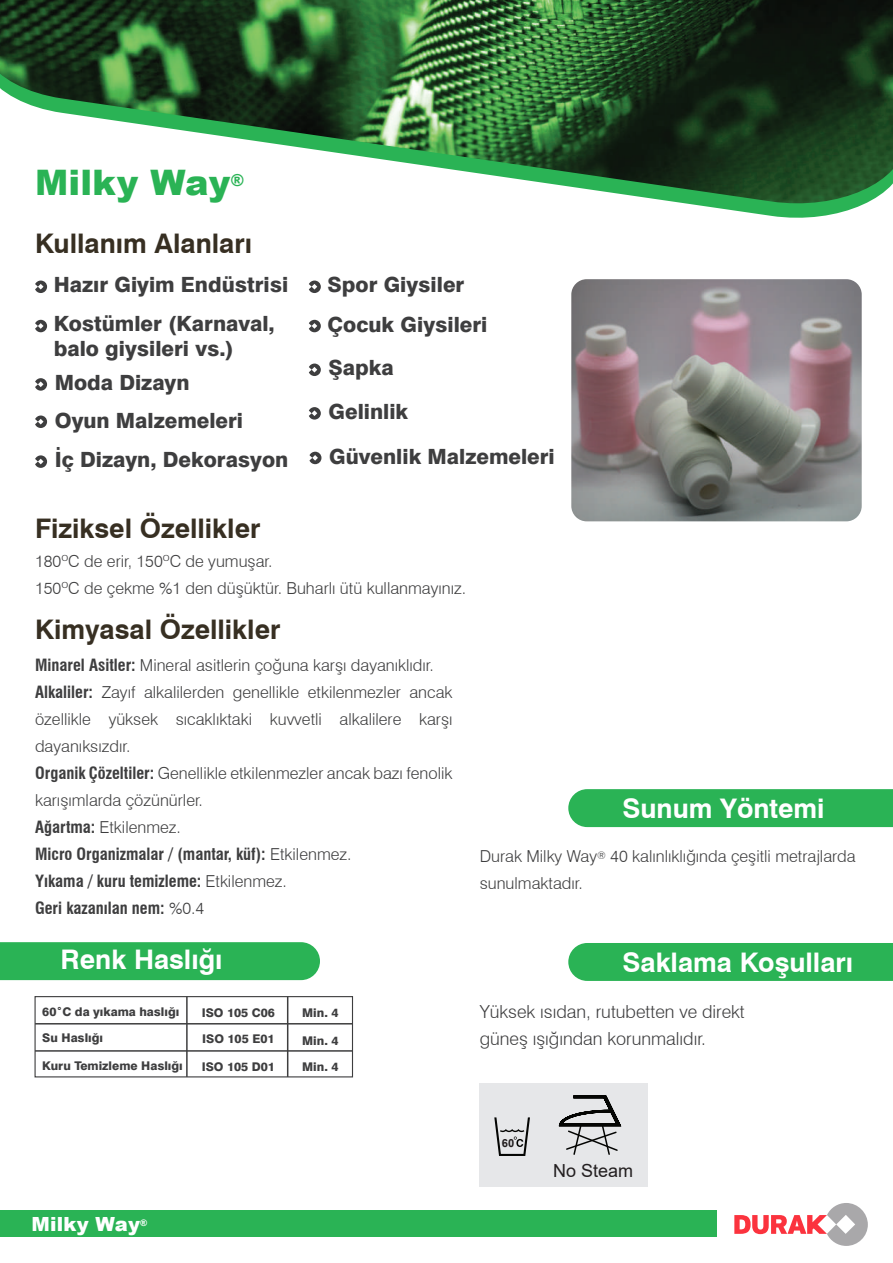
<style>
.page{position:relative;width:893px;height:1263px;background:#fff}
.page>*{position:absolute;margin:0;border:0;box-sizing:border-box;transform-origin:0 0}
.t1{font:900 35.1px "Arial";letter-spacing:.005em;color:#2ab355}
.t2{font:700 27px "Swiss 721 BT";color:#372f22}
.t3{font:700 27px "Swiss 721 BT";color:#fff}
.t4{font:800 21px/44.2px "Swiss 721 BT";color:#3e3e3f}
.t5{font:900 19.5px "Arial";letter-spacing:.005em;color:#fff}
.t6{font:300 18px/27px "Swiss 721 BT";color:#3e3e3f}
.t7{font:18px "Arial";color:#231f20}
.t8{font:300 16.5px/27px "Swiss 721 BT";color:#3e3e3f}
.t9{font:800 12px/26.1px "Swiss 721 BT";color:#3e3e3f}
.t10{font:700 11.25px "Arial";color:#231f20}
.s1{font-weight:700;font-stretch:condensed}
</style>
<div class="page">
<img style="left:0;top:0;width:893px;height:59px">
<svg style="left:0;top:59px;width:893px;height:14px;background:#274f28"></svg>
<svg style="left:0;top:73px;width:893px;height:145px"></svg>
<div style="left:0;top:942px;width:320px;height:38px;background:#2ab355"></div>
<div style="left:568px;top:789px;width:325px;height:38px;background:#2ab355"></div>
<div style="left:568px;top:943px;width:325px;height:38px;background:#2ab355"></div>
<svg style="left:35px;top:378px;width:12px;height:13px"></svg>
<svg style="left:35px;top:320px;width:12px;height:12px"></svg>
<svg style="left:35px;top:281px;width:12px;height:12px"></svg>
<svg style="left:35px;top:415px;width:12px;height:13px"></svg>
<svg style="left:35px;top:455px;width:12px;height:13px"></svg>
<svg style="left:309px;top:364px;width:12px;height:12px"></svg>
<svg style="left:309px;top:320px;width:12px;height:12px"></svg>
<svg style="left:309px;top:281px;width:12px;height:12px"></svg>
<svg style="left:309px;top:407px;width:12px;height:13px"></svg>
<svg style="left:309px;top:452px;width:12px;height:12px"></svg>
<div style="left:0;top:1210px;width:716px;height:26px;background:#2ab355"></div>
<hr style="left:186px;top:996px;width:2px;height:81px;background:#3e3e3f">
<hr style="left:287px;top:996px;width:1px;height:81px;background:#3e3e3f">
<hr style="left:35px;top:1023px;width:317px;height:1px;background:#3e3e3f">
<hr style="left:35px;top:1050px;width:317px;height:2px;background:#3e3e3f">
<div style="left:35px;top:996px;width:318px;height:81px;border:1px solid #3e3e3f"></div>
<img style="left:571px;top:279px;width:291px;height:242px">
<div style="left:480px;top:1083px;width:168px;height:104px;background:#e6e7e9"></div>
<svg style="left:494px;top:1117px;width:36px;height:39px"></svg>
<svg style="left:559px;top:1095px;width:62px;height:60px"></svg>
<svg style="left:734px;top:1203px;width:134px;height:43px"></svg>
<h1 class="t1" style="left:35px;top:157px;width:210px">Milky Way<sup>®</sup></h1>
<h2 class="t2" style="left:35px;top:227px;width:219px">Kullanım Alanları</h2>
<p class="t4" style="left:54px;top:265px;width:236px;line-height:38.7px">Hazır Giyim Endüstrisi<br>Kostümler (Karnaval,</p>
<p class="t4" style="left:54px;top:332px;width:182px;line-height:33.8px">balo giysileri vs.)<br>Moda Dizayn</p>
<p class="t4" style="left:55px;top:400px;width:235px;line-height:39.9px">Oyun Malzemeleri<br>İç Dizayn, Dekorasyon</p>
<h2 class="t2" style="left:35px;top:512px;width:227px">Fiziksel Özellikler</h2>
<p class="t4" style="left:328px;top:264px;width:161px;line-height:40.2px">Spor Giysiler<br>Çocuk Giysileri</p>
<p class="t4" style="left:329px;top:345px;width:228px">Şapka<br>Gelinlik<br>Güvenlik Malzemeleri</p>
<p class="t8" style="left:35px;top:548px;width:433px">180ºC de erir, 150ºC de yumuşar.<br>150ºC de çekme %1 den düşüktür. Buharlı ütü kullanmayınız.</p>
<h2 class="t2" style="left:35px;top:613px;width:247px">Kimyasal Özellikler</h2>
<p class="t8" style="left:35px;top:652px;width:419px"><span class="s1">Minarel Asitler:</span> Mineral asitlerin çoğuna karşı dayanıklıdır.<br><span class="s1">Alkaliler:</span> Zayıf alkalilerden genellikle etkilenmezler ancak özellikle yüksek sıcaklıktaki kuvvetli alkalilere karşı dayanıksızdır.<br><span class="s1">Organik Çözeltiler:</span> Genellikle etkilenmezler ancak bazı fenolik karışımlarda çözünürler.<br><span class="s1">Ağartma:</span> Etkilenmez.<br><span class="s1">Micro Organizmalar / (mantar, küf):</span> Etkilenmez.<br><span class="s1">Yıkama / kuru temizleme:</span> Etkilenmez.<br><span class="s1">Geri kazanılan nem:</span> %0.4</p>
<h2 class="t3" style="left:61px;top:943px;width:163px">Renk Haslığı</h2>
<p class="t9" style="left:42px;top:998px;width:139px">60˚C da yıkama haslığı<br>Su Haslığı</p>
<p class="t9" style="left:42px;top:1052px;width:142px">Kuru Temizleme Haslığı</p>
<p class="t9" style="left:202px;top:999px;width:75px">ISO 105 C06</p>
<p class="t9" style="left:302px;top:999px;width:38px">Min. 4</p>
<p class="t9" style="left:302px;top:1027px;width:38px">Min. 4</p>
<p class="t9" style="left:302px;top:1054px;width:38px">Min. 4</p>
<p class="t9" style="left:202px;top:1026px;width:74px">ISO 105 E01</p>
<p class="t9" style="left:202px;top:1054px;width:75px">ISO 105 D01</p>
<p class="t5" style="left:32px;top:1209px;width:117px">Milky Way<sup>®</sup></p>
<h2 class="t3" style="left:622px;top:792px;width:204px">Sunum Yöntemi</h2>
<p class="t8" style="left:480px;top:843px;width:377px">Durak Milky Way<sup>®</sup> 40 kalınlıklığında çeşitli metrajlarda sunulmaktadır.</p>
<h2 class="t3" style="left:622px;top:946px;width:232px">Saklama Koşulları</h2>
<p class="t6" style="left:480px;top:998px;width:267px">Yüksek ısıdan, rutubetten ve direkt güneş ışığından korunmalıdır.</p>
<p class="t10" style="left:502px;top:1135px;width:14px">60</p>
<p class="t7" style="left:553px;top:1158px;width:82px">No Steam</p>
</div>
